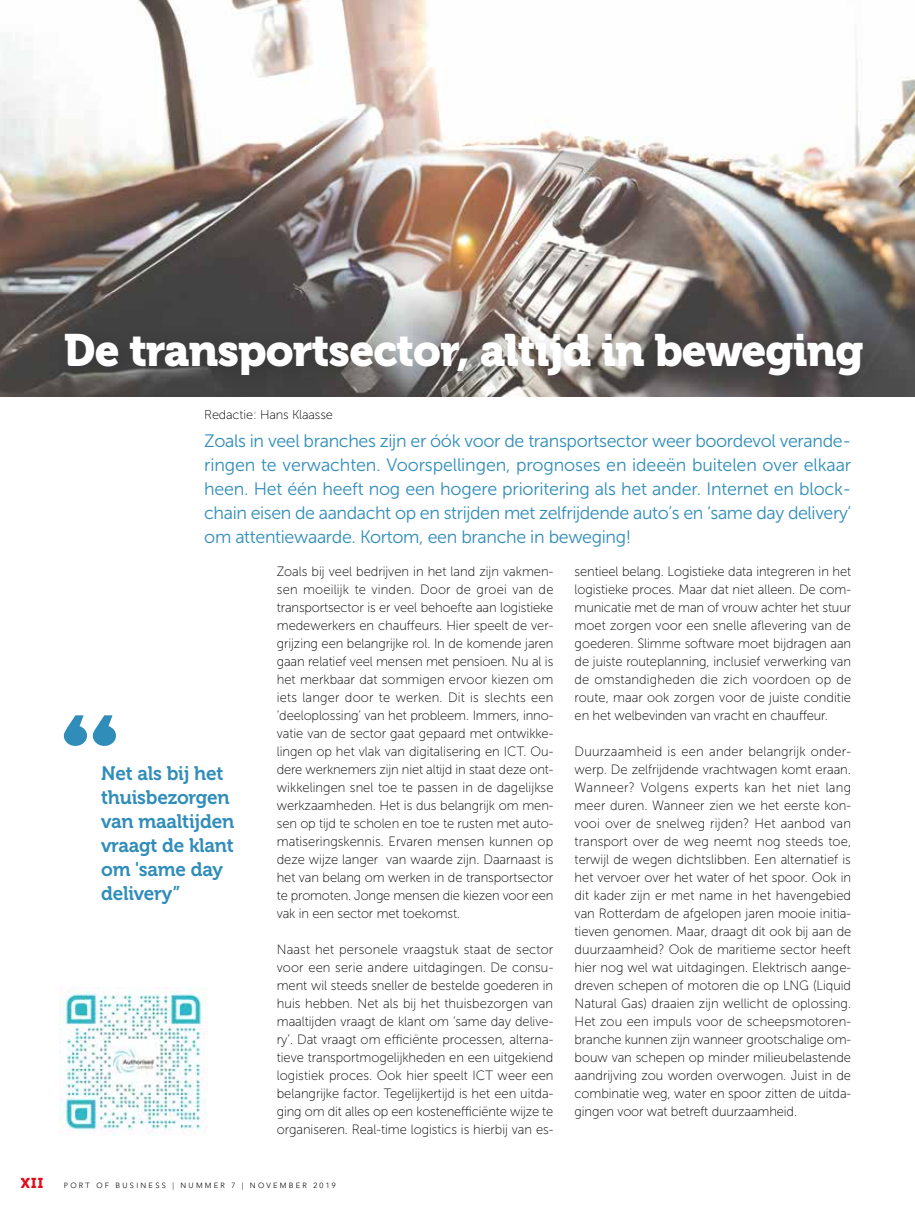
<style>
.page{position:relative;width:915px;height:1212px;background:#fff}
.page>*{position:absolute;margin:0;border:0;box-sizing:border-box;transform-origin:0 0}
.t1{font:45px "Museo 900";letter-spacing:-.02em;color:#fff}
.t2{font:19.5px/24px "Museo 700";letter-spacing:-.01em;color:#308dba}
.t3{font:18px/24px "Museo Sans 300";letter-spacing:-.02em;color:#308dba;text-align:justify}
.t4{font:14.25px "Museo 900";color:#e10d1a}
.t5{font:13.5px/18px "Museo Sans 100";letter-spacing:-.01em;color:#000;text-align:justify;scale:.96 1}
.t6{font:12.75px "Museo Sans 100";letter-spacing:-.01em;color:#000}
.t7{font:300 7.5px "Avenir LT Std";letter-spacing:.3em;color:#000}
</style>
<div class="page">
<img style="left:0;top:0;width:914px;height:396px">
<div style="left:53px;top:322px;width:833px;height:78px;background:#000;opacity:.17"></div>
<svg style="left:64px;top:715px;width:52px;height:31px"></svg>
<img style="left:59px;top:987px;width:148px;height:148px">
<h1 class="t1" style="left:64px;top:325px;width:801px">De transportsector, altijd in beweging</h1>
<p class="t6" style="left:204px;top:407px;width:130px">Redactie: Hans Klaasse</p>
<p class="t3" style="left:204px;top:429px;width:648px">Zoals in veel branches zijn er óók voor de transportsector weer boordevol verande&shy;ringen te verwachten. Voorspellingen, prognoses en ideeën buitelen over elkaar heen. Het één heeft nog een hogere prioritering als het ander. Internet en block&shy;chain eisen de aandacht op en strijden met zelfrijdende auto’s en ‘same day delivery’ om attentiewaarde. Kortom, een branche in beweging!</p>
<h2 class="t2" style="left:101px;top:761px;width:134px">Net als bij het thuisbezorgen van maaltijden vraagt de klant om 'same day delivery”</h2>
<p class="t5" style="left:277px;top:563px;width:289px">Zoals bij veel bedrijven in het land zijn vakmen&shy;sen moeilijk te vinden. Door de groei van de transportsector is er veel behoefte aan logistieke medewerkers en chauffeurs. Hier speelt de ver&shy;grijzing een belangrijke rol. In de komende jaren gaan relatief veel mensen met pensioen. Nu al is het merkbaar dat sommigen ervoor kiezen om iets langer door te werken. Dit is slechts een ‘deeloplossing’ van het probleem. Immers, inno&shy;vatie van de sector gaat gepaard met ontwikke&shy;lingen op het vlak van digitalisering en ICT. Ou&shy;dere werknemers zijn niet altijd in staat deze ont&shy;wikkelingen snel toe te passen in de dagelijkse werkzaamheden. Het is dus belangrijk om men&shy;sen op tijd te scholen en toe te rusten met auto&shy;matiseringskennis. Ervaren mensen kunnen op deze wijze langer van waarde zijn. Daarnaast is het van belang om werken in de transportsector te promoten. Jonge mensen die kiezen voor een vak in een sector met toekomst.</p>
<p class="t5" style="left:277px;top:941px;width:289px">Naast het personele vraagstuk staat de sector voor een serie andere uitdagingen. De consu&shy;ment wil steeds sneller de bestelde goederen in huis hebben. Net als bij het thuisbezorgen van maaltijden vraagt de klant om ‘same day delive&shy;ry’. Dat vraagt om efficiënte processen, alterna&shy;tieve transportmogelijkheden en een uitgekiend logistiek proces. Ook hier speelt ICT weer een belangrijke factor. Tegelijkertijd is het een uitda&shy;ging om dit alles op een kostenefficiënte wijze te organiseren. Real-time logistics is hierbij van es-</p>
<p class="t4" style="left:21px;top:1175px;width:24px">XII</p>
<p class="t7" style="left:64px;top:1181px;width:273px">PORT OF BUSINESS | NUMMER 7 | NOVEMBER 2019</p>
<p class="t5" style="left:574px;top:563px;width:289px">sentieel belang. Logistieke data integreren in het logistieke proces. Maar dat niet alleen. De com&shy;municatie met de man of vrouw achter het stuur moet zorgen voor een snelle aflevering van de goederen. Slimme software moet bijdragen aan de juiste routeplanning, inclusief verwerking van de omstandigheden die zich voordoen op de route, maar ook zorgen voor de juiste conditie en het welbevinden van vracht en chauffeur.</p>
<p class="t5" style="left:574px;top:742px;width:289px">Duurzaamheid is een ander belangrijk onder&shy;werp. De zelfrijdende vrachtwagen komt eraan.<br>Wanneer? Volgens experts kan het niet lang meer duren. Wanneer zien we het eerste kon&shy;vooi over de snelweg rijden? Het aanbod van transport over de weg neemt nog steeds toe, terwijl de wegen dichtslibben. Een alternatief is het vervoer over het water of het spoor. Ook in dit kader zijn er met name in het havengebied van Rotterdam de afgelopen jaren mooie initia&shy;tieven genomen. Maar, draagt dit ook bij aan de duurzaamheid? Ook de maritieme sector heeft hier nog wel wat uitdagingen. Elektrisch aange&shy;dreven schepen of motoren die op LNG (Liquid Natural Gas) draaien zijn wellicht de oplossing.<br>Het zou een impuls voor de scheepsmotoren&shy;branche kunnen zijn wanneer grootschalige om&shy;bouw van schepen op minder milieubelastende aandrijving zou worden overwogen. Juist in de combinatie weg, water en spoor zitten de uitda&shy;gingen voor wat betreft duurzaamheid.</p>
</div>
